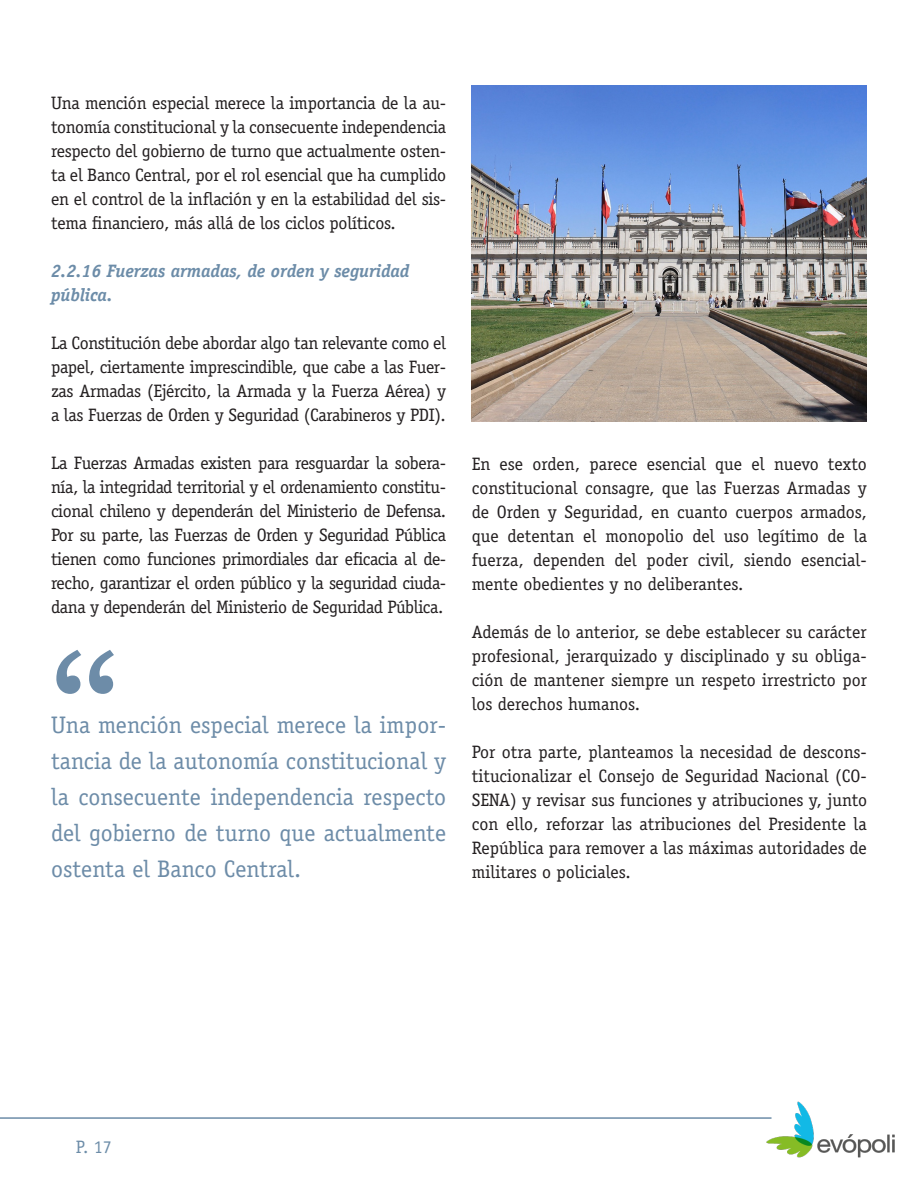
<style>
.page{position:relative;width:918px;height:1188px;background:#fff}
.page>*{position:absolute;margin:0;border:0;box-sizing:border-box;transform-origin:0 0}
.t1{font:180px "Euphemia UCAS";color:#6d8ca8}
.t2{font:24px/36px "Officina Serif Std";color:#6d8ca8;text-align:justify}
.t3{font:18px/24px "Officina Serif Std";letter-spacing:-.015em;color:#231f20;text-align:justify}
.t4{font:italic 700 18px/24px "Officina Serif Std";letter-spacing:-.01em;color:#6c8ca8}
.t5{font:18px "Officina Serif Std";color:#6c8ca8}
</style>
<div class="page">
<img style="left:766px;top:1101px;width:129px;height:57px">
<hr style="left:0;top:1117px;width:772px;height:2px;background:#6c8ca8">
<img style="left:472px;top:85px;width:395px;height:336px">
<p class="t3" style="left:51px;top:91px;width:397px">Una mención especial merece la importancia de la au&shy;tonomía constitucional y la consecuente independencia respecto del gobierno de turno que actualmente osten&shy;ta el Banco Central, por el rol esencial que ha cumplido en el control de la inflación y en la estabilidad del sis&shy;tema financiero, más allá de los ciclos políticos.</p>
<p class="t4" style="left:51px;top:259px;width:360px">2.2.16 Fuerzas armadas, de orden y seguridad pública.</p>
<p class="t3" style="left:51px;top:331px;width:397px">La Constitución debe abordar algo tan relevante como el papel, ciertamente imprescindible, que cabe a las Fuer&shy;zas Armadas (Ejército, la Armada y la Fuerza Aérea) y a las Fuerzas de Orden y Seguridad (Carabineros y PDI).</p>
<p class="t3" style="left:51px;top:451px;width:397px">La Fuerzas Armadas existen para resguardar la sobera&shy;nía, la integridad territorial y el ordenamiento constitu&shy;cional chileno y dependerán del Ministerio de Defensa.<br>Por su parte, las Fuerzas de Orden y Seguridad Pública tienen como funciones primordiales dar eficacia al de&shy;recho, garantizar el orden público y la seguridad ciuda&shy;dana y dependerán del Ministerio de Seguridad Pública.</p>
<p class="t1" style="left:51px;top:605px;width:73px">“</p>
<p class="t2" style="left:51px;top:707px;width:397px">Una mención especial merece la impor&shy;tancia de la autonomía constitucional y la consecuente independencia respecto del gobierno de turno que actualmente ostenta el Banco Central.</p>
<p class="t3" style="left:472px;top:452px;width:397px">En ese orden, parece esencial que el nuevo texto constitucional consagre, que las Fuerzas Armadas y de Orden y Seguridad, en cuanto cuerpos armados, que detentan el monopolio del uso legítimo de la fuerza, dependen del poder civil, siendo esencial&shy;mente obedientes y no deliberantes.</p>
<p class="t3" style="left:472px;top:620px;width:397px">Además de lo anterior, se debe establecer su carácter profesional, jerarquizado y disciplinado y su obliga&shy;ción de mantener siempre un respeto irrestricto por los derechos humanos.</p>
<p class="t3" style="left:472px;top:740px;width:397px">Por otra parte, planteamos la necesidad de descons&shy;titucionalizar el Consejo de Seguridad Nacional (CO-SENA) y revisar sus funciones y atribuciones y, junto con ello, reforzar las atribuciones del Presidente la República para remover a las máximas autoridades de militares o policiales.</p>
<p class="t5" style="left:76px;top:1137px;width:38px">P. 17</p>
</div>
